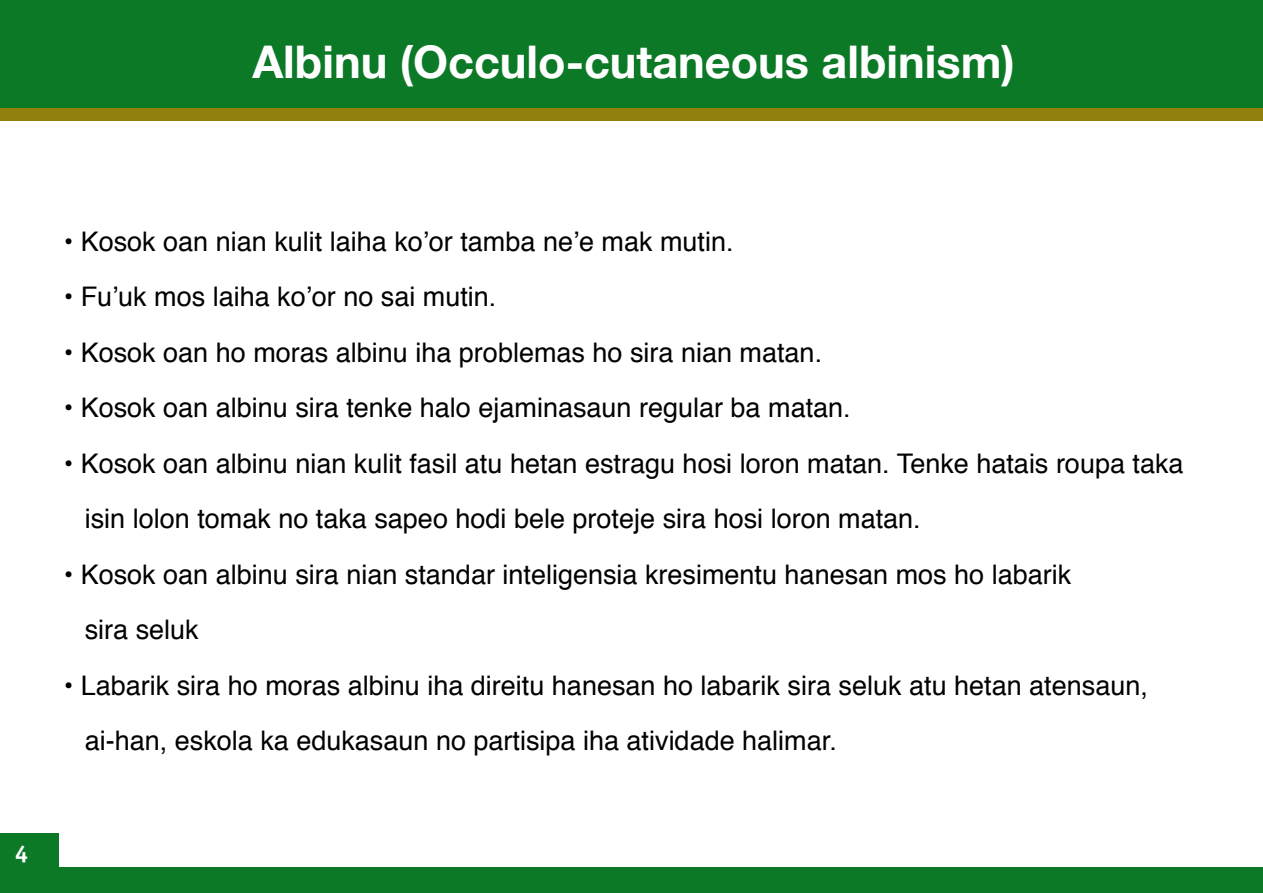
<style>
.page{position:relative;width:1263px;height:893px;background:#fff}
.page>*{position:absolute;margin:0;border:0;box-sizing:border-box;transform-origin:0 0}
.t1{font:700 45px "Helvetica Neue";color:#fff}
.t2{font:27px/55.5px "Helvetica";color:#000}
.t3{font:700 24px "Officina Sans";color:#fff}
</style>
<div class="page">
<div style="left:0;top:867px;width:1263px;height:26px;background:#0b7926"></div>
<div style="left:0;top:833px;width:58px;height:60px;background:#0b7926"></div>
<div style="left:0;top:0;width:1263px;height:120px;background:#91810c"></div>
<div style="left:0;top:0;width:1263px;height:107px;background:#0b7926"></div>
<h1 class="t1" style="left:252px;top:27px;width:764px">Albinu (Occulo-cutaneous albinism)</h1>
<p class="t3" style="left:15px;top:839px;width:15px">4</p>
<p class="t2" style="left:64px;top:214px;width:671px">• Kosok oan nian kulit laiha ko’or tamba ne’e mak mutin.</p>
<p class="t2" style="left:64px;top:270px;width:434px">• Fu’uk mos laiha ko’or no sai mutin.</p>
<p class="t2" style="left:64px;top:325px;width:760px">• Kosok oan ho moras albinu iha problemas ho sira nian matan.</p>
<p class="t2" style="left:64px;top:381px;width:788px">• Kosok oan albinu sira tenke halo ejaminasaun regular ba matan.</p>
<p class="t2" style="left:85px;top:436px;width:1100px;text-indent:-21px">• Kosok oan albinu nian kulit fasil atu hetan estragu hosi loron matan. Tenke hatais roupa taka isin lolon tomak no taka sapeo hodi bele proteje sira hosi loron matan.</p>
<p class="t2" style="left:85px;top:547px;width:988px;text-indent:-21px">• Kosok oan albinu sira nian standar inteligensia kresimentu hanesan mos ho labarik sira seluk</p>
<p class="t2" style="left:85px;top:658px;width:1064px;text-indent:-21px">• Labarik sira ho moras albinu iha direitu hanesan ho labarik sira seluk atu hetan atensaun, ai-han, eskola ka edukasaun no partisipa iha atividade halimar.</p>
</div>
